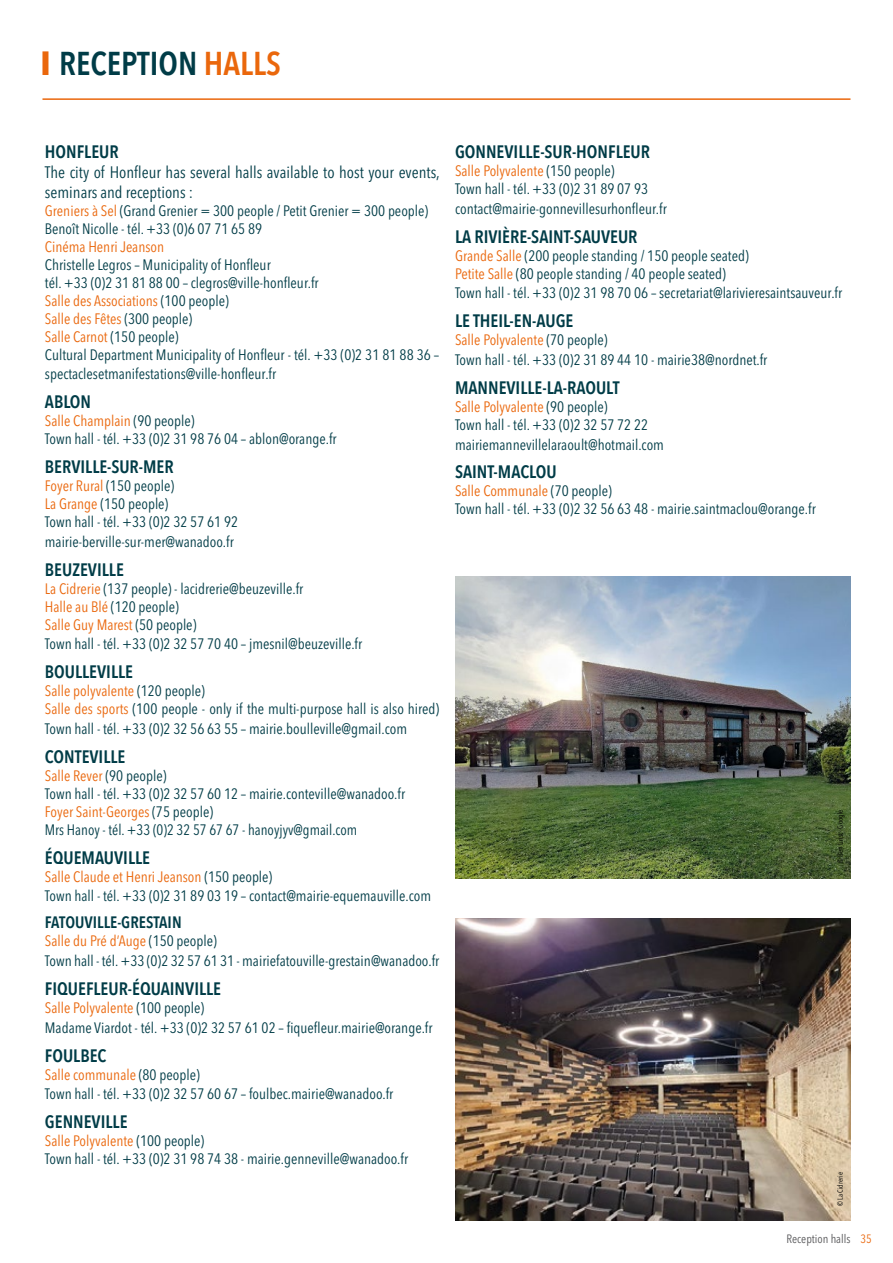
<style>
.page{position:relative;width:893px;height:1263px;background:#fff}
.page>*{position:absolute;margin:0;border:0;box-sizing:border-box;transform-origin:0 0}
.t1{font:600 33px "Avenir Next Condensed";color:#003c47}
.t2{font:600 18px "Avenir Next Condensed";color:#003c47}
.t3{font:condensed 16.5px/19.8px "Avenir Next LT Pro";color:#003c47}
.t4{font:600 16.5px "Avenir Next Condensed";color:#003c47}
.t5{font:condensed 15px/18px "Avenir Next LT Pro";color:#003c47}
.t6{font:condensed 15px "Avenir Next LT Pro";color:#ea670c}
.t7{font:condensed 12px "Avenir Next LT Pro";color:#58585a}
.t8{font:condensed 7.5px "Avenir Next LT Pro";color:#000}
.s1{color:#ea670c}
</style>
<div class="page">
<hr style="left:42px;top:98px;width:808px;height:2px;background:#ea670c">
<div style="left:42px;top:51px;width:6px;height:24px;background:#ea670c"></div>
<img style="left:455px;top:576px;width:395px;height:303px">
<img style="left:455px;top:918px;width:395px;height:303px">
<h1 class="t1" style="left:59px;top:35px;width:223px">RECEPTION <span class="s1">HALLS</span></h1>
<p class="t2" style="left:45px;top:136px;width:75px">HONFLEUR</p>
<p class="t3" style="left:45px;top:162px;width:396px">The city of Honfleur has several halls available to host your events, seminars and receptions :</p>
<p class="t5" style="left:45px;top:201px;width:385px"><span class="s1">Greniers à Sel</span> (Grand Grenier = 300 people / Petit Grenier = 300 people)<br>Benoît Nicolle - tél. +33 (0)6 07 71 65 89</p>
<p class="t6" style="left:45px;top:237px;width:121px">Cinéma Henri Jeanson</p>
<p class="t5" style="left:45px;top:255px;width:396px">Christelle Legros – Municipality of Honfleur<br>tél. +33 (0)2 31 81 88 00 – clegros@ville-honfleur.fr<br><span class="s1">Salle des Associations</span> (100 people)<br><span class="s1">Salle des Fêtes</span> (300 people)<br><span class="s1">Salle Carnot</span> (150 people)<br>Cultural Department Municipality of Honfleur - tél. +33 (0)2 31 81 88 36 –</p>
<p class="t5" style="left:45px;top:365px;width:233px">spectaclesetmanifestations@ville-honfleur.fr</p>
<p class="t2" style="left:45px;top:386px;width:48px">ABLON</p>
<p class="t5" style="left:45px;top:412px;width:293px"><span class="s1">Salle Champlain</span> (90 people)<br>Town hall - tél. +33 (0)2 31 98 76 04 – ablon@orange.fr</p>
<p class="t2" style="left:45px;top:451px;width:130px">BERVILLE-SUR-MER</p>
<p class="t5" style="left:45px;top:477px;width:195px"><span class="s1">Foyer Rural</span> (150 people)<br><span class="s1">La Grange</span> (150 people)<br>Town hall - tél. +33 (0)2 32 57 61 92</p>
<p class="t5" style="left:45px;top:532px;width:190px">mairie-berville-sur-mer@wanadoo.fr</p>
<p class="t2" style="left:45px;top:554px;width:80px">BEUZEVILLE</p>
<p class="t5" style="left:45px;top:579px;width:260px"><span class="s1">La Cidrerie</span> (137 people) - lacidrerie@beuzeville.fr<br><span class="s1">Halle au Blé</span> (120 people)<br><span class="s1">Salle Guy Marest</span> (50 people)</p>
<p class="t5" style="left:45px;top:635px;width:319px">Town hall - tél. +33 (0)2 32 57 70 40 – jmesnil@beuzeville.fr</p>
<p class="t2" style="left:45px;top:656px;width:90px">BOULLEVILLE</p>
<p class="t5" style="left:45px;top:682px;width:396px"><span class="s1">Salle polyvalente</span> (120 people)<br><span class="s1">Salle des sports</span> (100 people - only if the multi-purpose hall is also hired)</p>
<p class="t5" style="left:45px;top:720px;width:364px">Town hall - tél. +33 (0)2 32 56 63 55 – mairie.boulleville@gmail.com</p>
<p class="t2" style="left:45px;top:741px;width:82px">CONTEVILLE</p>
<p class="t5" style="left:45px;top:766px;width:362px"><span class="s1">Salle Rever</span> (90 people)<br>Town hall - tél. +33 (0)2 32 57 60 12 – mairie.conteville@wanadoo.fr <span class="s1">Foyer Saint-Georges</span> (75 people)<br>Mrs Hanoy - tél. +33 (0)2 32 57 67 67 - hanoyjyv@gmail.com</p>
<p class="t2" style="left:45px;top:842px;width:107px">ÉQUEMAUVILLE</p>
<p class="t5" style="left:45px;top:866px;width:388px;line-height:19.8px"><span class="s1">Salle Claude et Henri Jeanson</span> (150 people)<br>Town hall - tél. +33 (0)2 31 89 03 19 – contact@mairie-equemauville.com</p>
<p class="t4" style="left:45px;top:908px;width:138px">FATOUVILLE-GRESTAIN</p>
<p class="t5" style="left:45px;top:931px;width:396px;line-height:19.8px"><span class="s1">Salle du Pré d’Auge</span> (150 people)<br>Town hall - tél. +33 (0)2 32 57 61 31 - mairiefatouville-grestain@wanadoo.fr</p>
<p class="t2" style="left:45px;top:973px;width:178px">FIQUEFLEUR-ÉQUAINVILLE</p>
<p class="t5" style="left:45px;top:998px;width:389px;line-height:19.8px"><span class="s1">Salle Polyvalente</span> (100 people)<br>Madame Viardot - tél. +33 (0)2 32 57 61 02 – fiquefleur.mairie@orange.fr</p>
<p class="t2" style="left:45px;top:1040px;width:63px">FOULBEC</p>
<p class="t5" style="left:45px;top:1064px;width:350px;line-height:19.8px"><span class="s1">Salle communale</span> (80 people)<br>Town hall - tél. +33 (0)2 32 57 60 67 – foulbec.mairie@wanadoo.fr</p>
<p class="t2" style="left:45px;top:1106px;width:84px">GENNEVILLE</p>
<p class="t5" style="left:45px;top:1132px;width:365px"><span class="s1">Salle Polyvalente</span> (100 people)<br>Town hall - tél. +33 (0)2 31 98 74 38 - mairie.genneville@wanadoo.fr</p>
<p class="t2" style="left:455px;top:136px;width:197px">GONNEVILLE-SUR-HONFLEUR</p>
<p class="t5" style="left:455px;top:162px;width:195px"><span class="s1">Salle Polyvalente</span> (150 people)<br>Town hall - tél. +33 (0)2 31 89 07 93</p>
<p class="t5" style="left:455px;top:199px;width:213px">contact@mairie-gonnevillesurhonfleur.fr</p>
<p class="t2" style="left:455px;top:221px;width:184px">LA RIVIÈRE-SAINT-SAUVEUR</p>
<p class="t5" style="left:455px;top:246px;width:295px"><span class="s1">Grande Salle</span> (200 people standing / 150 people seated)<br><span class="s1">Petite Salle</span> (80 people standing / 40 people seated)</p>
<p class="t5" style="left:455px;top:284px;width:389px">Town hall - tél. +33 (0)2 31 98 70 06 – secretariat@larivieresaintsauveur.fr</p>
<p class="t2" style="left:455px;top:305px;width:120px">LE THEIL-EN-AUGE</p>
<p class="t5" style="left:455px;top:330px;width:314px;line-height:19.8px"><span class="s1">Salle Polyvalente</span> (70 people)<br>Town hall - tél. +33 (0)2 31 89 44 10 - mairie38@nordnet.fr</p>
<p class="t2" style="left:455px;top:372px;width:166px">MANNEVILLE-LA-RAOULT</p>
<p class="t5" style="left:455px;top:397px;width:195px"><span class="s1">Salle Polyvalente</span> (90 people)<br>Town hall - tél. +33 (0)2 32 57 72 22</p>
<p class="t5" style="left:455px;top:435px;width:210px">mairiemannevillelaraoult@hotmail.com</p>
<p class="t2" style="left:455px;top:456px;width:103px">SAINT-MACLOU</p>
<p class="t5" style="left:455px;top:482px;width:362px"><span class="s1">Salle Communale</span> (70 people)<br>Town hall - tél. +33 (0)2 32 56 63 48 - mairie.saintmaclou@orange.fr</p>
<p class="t8" style="left:835px;top:863px;width:55px;rotate:-90deg">©Ben Linst - Google</p>
<p class="t8" style="left:835px;top:1206px;width:35px;rotate:-90deg">©La Cidrerie</p>
<p class="t7" style="left:786px;top:1232px;width:87px">Reception halls <span class="s1">35</span></p>
</div>
